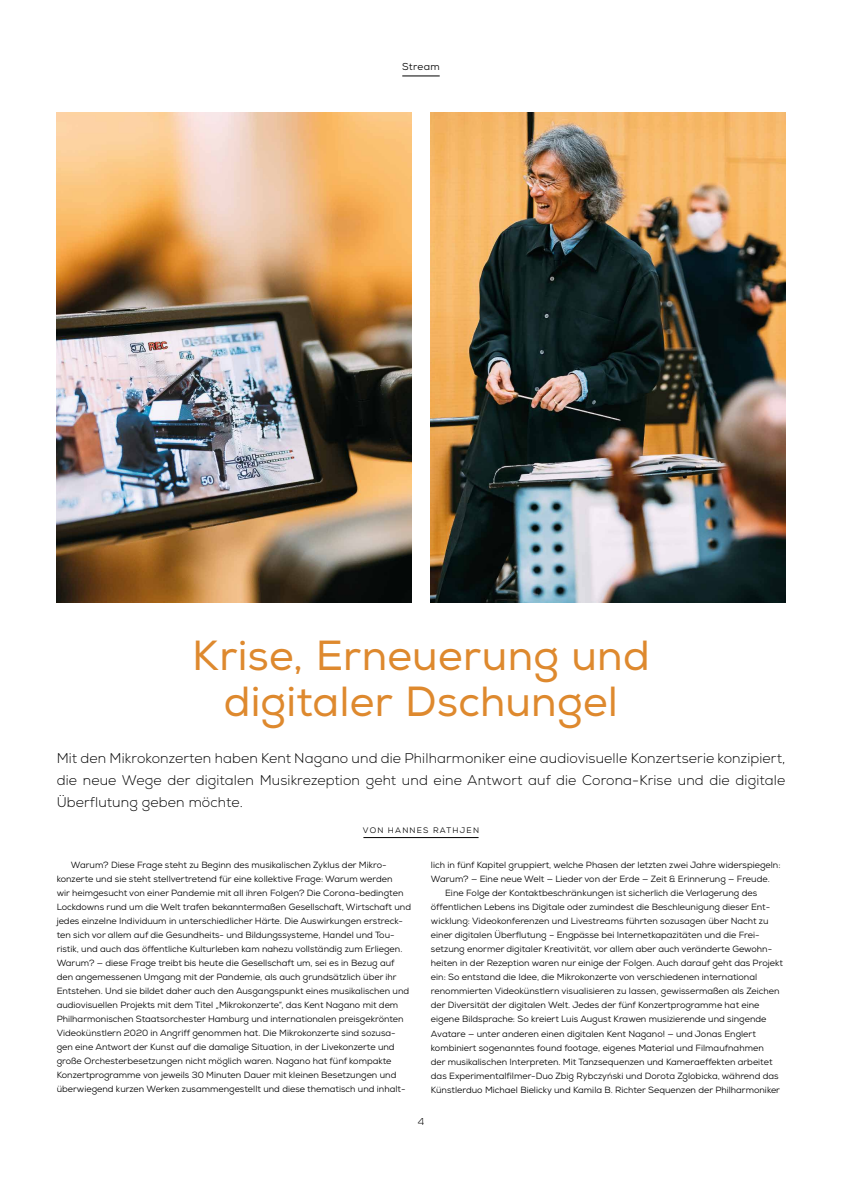
<style>
.page{position:relative;width:842px;height:1191px;background:#fff}
.page>*{position:absolute;margin:0;border:0;box-sizing:border-box;transform-origin:0 0}
.t1{font:42px/46px "Nexa";letter-spacing:.005em;color:#de892e;text-align:center}
.t2{font:300 14px/22px "Nexa";letter-spacing:.01em;color:#000;text-align:justify}
.t3{font:10px "Nexa";letter-spacing:.04em;color:#000}
.t4{font:300 10px "Nexa";color:#000}
.t5{font:9px/14px "Nexa";color:#000}
.t6{font:8px "Nexa";letter-spacing:.155em;color:#000}
</style>
<div class="page">
<hr style="left:402px;top:76px;width:38px;height:1px;background:#000">
<hr style="left:363px;top:837px;width:116px;height:1px;background:#000">
<img style="left:431px;top:112px;width:354px;height:490px">
<img style="left:57px;top:112px;width:354px;height:490px">
<p class="t3" style="left:402px;top:60px;width:39px">Stream</p>
<h1 class="t1" style="left:192px;top:633px;width:459px">Krise, Erneuerung und digitaler Dschungel</h1>
<p class="t2" style="left:57px;top:747px;width:730px">Mit den Mikrokonzerten haben Kent Nagano und die Philharmoniker eine audiovisuelle Konzertserie konzipiert, die neue Wege der digitalen Musikrezeption geht und eine Antwort auf die Corona-Krise und die digitale Überflutung geben möchte.</p>
<p class="t6" style="left:363px;top:825px;width:118px">VON HANNES RATHJEN</p>
<p class="t5" style="left:57px;top:858px;width:356px;text-indent:14px">Warum? Diese Frage steht zu Beginn des musikalischen Zyklus der Mikro&shy;konzerte und sie steht stellvertretend für eine kollektive Frage: Warum werden<br>wir heimgesucht von einer Pandemie mit all ihren Folgen? Die Corona-bedingten Lockdowns rund um die Welt trafen bekanntermaßen Gesellschaft, Wirtschaft und jedes einzelne Individuum in unterschiedlicher Härte. Die Auswirkungen erstreck&shy;ten sich vor allem auf die Gesundheits- und Bildungssysteme, Handel und Tou&shy;ristik, und auch das öffentliche Kulturleben kam nahezu vollständig zum Erliegen.<br>Warum? — diese Frage treibt bis heute die Gesellschaft um, sei es in Bezug auf den angemessenen Umgang mit der Pandemie, als auch grundsätzlich über ihr Entstehen. Und sie bildet daher auch den Ausgangspunkt eines musikalischen und audiovisuellen Projekts mit dem Titel „Mikrokonzerte“, das Kent Nagano mit dem Philharmonischen Staatsorchester Hamburg und internationalen preisgekrönten Videokünstlern 2020 in Angriff genommen hat. Die Mikrokonzerte sind sozusa&shy;gen eine Antwort der Kunst auf die damalige Situation, in der Livekonzerte und große Orchesterbesetzungen nicht möglich waren. Nagano hat fünf kompakte Konzertprogramme von jeweils 30 Minuten Dauer mit kleinen Besetzungen und überwiegend kurzen Werken zusammengestellt und diese thematisch und inhalt-</p>
<p class="t5" style="left:431px;top:858px;width:351px">lich in fünf Kapitel gruppiert, welche Phasen der letzten zwei Jahre widerspiegeln:</p>
<p class="t5" style="left:431px;top:872px;width:340px">Warum? — Eine neue Welt — Lieder von der Erde — Zeit &amp; Erinnerung — Freude.</p>
<p class="t5" style="left:445px;top:886px;width:314px">Eine Folge der Kontaktbeschränkungen ist sicherlich die Verlagerung des</p>
<p class="t5" style="left:431px;top:900px;width:341px">öffentlichen Lebens ins Digitale oder zumindest die Beschleunigung dieser Ent-</p>
<p class="t5" style="left:431px;top:914px;width:339px">wicklung: Videokonferenzen und Livestreams führten sozusagen über Nacht zu</p>
<p class="t5" style="left:431px;top:928px;width:329px">einer digitalen Überflutung – Engpässe bei Internetkapazitäten und die Frei-</p>
<p class="t5" style="left:431px;top:942px;width:343px">setzung enormer digitaler Kreativität, vor allem aber auch veränderte Gewohn-</p>
<p class="t5" style="left:431px;top:956px;width:353px">heiten in der Rezeption waren nur einige der Folgen. Auch darauf geht das Projekt</p>
<p class="t5" style="left:431px;top:970px;width:328px">ein: So entstand die Idee, die Mikrokonzerte von verschiedenen international</p>
<p class="t5" style="left:431px;top:984px;width:350px">renommierten Videokünstlern visualisieren zu lassen, gewissermaßen als Zeichen</p>
<p class="t5" style="left:431px;top:998px;width:330px">der Diversität der digitalen Welt. Jedes der fünf Konzertprogramme hat eine</p>
<p class="t5" style="left:431px;top:1012px;width:337px">eigene Bildsprache: So kreiert Luis August Krawen musizierende und singende</p>
<p class="t5" style="left:431px;top:1026px;width:326px">Avatare — unter anderen einen digitalen Kent Nagano! — und Jonas Englert</p>
<p class="t5" style="left:431px;top:1040px;width:334px">kombiniert sogenanntes found footage, eigenes Material und Filmaufnahmen</p>
<p class="t5" style="left:431px;top:1054px;width:343px">der musikalischen Interpreten. Mit Tanzsequenzen und Kameraeffekten arbeitet</p>
<p class="t5" style="left:431px;top:1068px;width:349px">das Experimentalfilmer-Duo Zbig Rybczyński und Dorota Zglobicka, während das</p>
<p class="t5" style="left:431px;top:1082px;width:351px">Künstlerduo Michael Bielicky und Kamila B. Richter Sequenzen der Philharmoniker</p>
<p class="t4" style="left:418px;top:1115px;width:8px">4</p>
</div>
